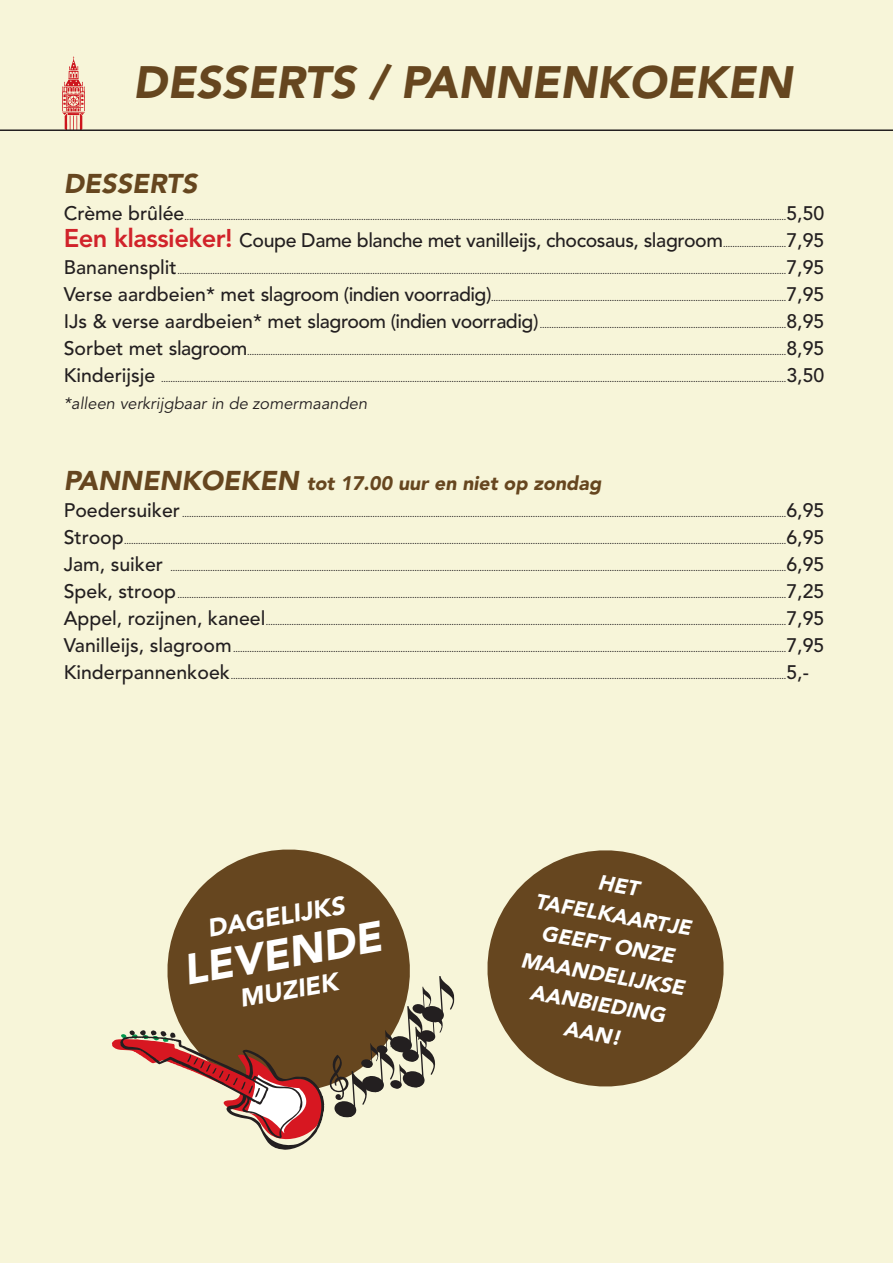
<style>
.page{position:relative;width:893px;height:1263px;background:#f7f5d9}
.page>*{position:absolute;margin:0;border:0;box-sizing:border-box;transform-origin:0 0}
.t1{font:italic 900 45px "Avenir LT Std";color:#66461f}
.t2{font:italic 900 42.6px "Avenir LT Std";color:#fff}
.t3{font:italic 900 27px "Avenir LT Std";color:#66461f}
.t4{font:italic 900 25.05px "Avenir LT Std";color:#fff}
.t5{font:italic 900 21px/30px "Avenir LT Std";color:#fff;text-align:center}
.t6{font:500 19.5px "Avenir LT Std";letter-spacing:-.02em;color:#231f20}
.t7{font:italic 900 19.5px "Avenir LT Std";color:#66461f}
.t8{font:italic 16.5px "Avenir LT Std";color:#231f20}
.t9{font:500 9px "Avenir LT Std";color:#231f20}
.s1{font-size:19.5px}
.s2{font-weight:800;font-size:25.5px;color:#d1232a}
.s3{font-size:9px}
.s4{font-size:27px}
</style>
<div class="page">
<svg style="left:62px;top:56px;width:23px;height:73px"></svg>
<hr style="left:0;top:129px;width:893px;height:2px;background:#231f20">
<svg style="left:487px;top:850px;width:237px;height:237px;fill:#66461f"></svg>
<svg style="left:167px;top:849px;width:243px;height:127px;fill:#66461f"></svg>
<svg style="left:112px;top:976px;width:343px;height:174px"></svg>
<div style="left:376px;top:1045px;width:12px;height:8px;background:#231f20;border-radius:50%"></div>
<h1 class="t1" style="left:133px;top:55px;width:661px">DESSERTS / PANNENKOEKEN</h1>
<h3 class="t3" style="left:64px;top:167px;width:135px">DESSERTS</h3>
<p class="t9" style="left:64px;top:211px;width:762px"><span class="s1">Crème brûlée</span>...................................................................................................................................................................................................................................................................<span class="s1">5,50</span></p>
<h3 class="t6" style="left:64px;top:229px;width:762px"><span class="s2">Een klassieker!</span> Coupe Dame blanche met vanilleijs, chocosaus, slagroom<span class="s3">...........................</span>7,95</h3>
<p class="t9" style="left:64px;top:265px;width:762px"><span class="s1">Bananensplit</span>......................................................................................................................................................................................................................................................................<span class="s1">7,95</span></p>
<p class="t9" style="left:64px;top:292px;width:762px"><span class="s1">Verse aardbeien* met slagroom (indien voorradig)</span>...............................................................................................................................<span class="s1">7,95</span></p>
<p class="t9" style="left:64px;top:319px;width:762px"><span class="s1">IJs &amp; verse aardbeien* met slagroom (indien voorradig)</span> ..........................................................................................................<span class="s1">8,95</span></p>
<p class="t9" style="left:64px;top:346px;width:762px"><span class="s1">Sorbet met slagroom</span>........................................................................................................................................................................................................................................<span class="s1">8,95</span></p>
<p class="t9" style="left:64px;top:373px;width:762px"><span class="s1">Kinderijsje</span> .............................................................................................................................................................................................................................................................................<span class="s1">3,50</span></p>
<h3 class="t8" style="left:64px;top:394px;width:305px">*alleen verkrijgbaar in de zomermaanden</h3>
<h3 class="t7" style="left:64px;top:471px;width:539px"><span class="s4">PANNENKOEKEN</span> tot 17.00 uur en niet op zondag</h3>
<p class="t9" style="left:64px;top:508px;width:762px"><span class="s1">Poedersuiker</span> ....................................................................................................................................................................................................................................................................<span class="s1">6,95</span></p>
<p class="t9" style="left:64px;top:535px;width:762px"><span class="s1">Stroop</span>.............................................................................................................................................................................................................................................................................................<span class="s1">6,95</span></p>
<p class="t9" style="left:64px;top:562px;width:762px"><span class="s1">Jam, suiker</span> .........................................................................................................................................................................................................................................................................<span class="s1">6,95</span></p>
<p class="t9" style="left:64px;top:589px;width:762px"><span class="s1">Spek, stroop</span> ......................................................................................................................................................................................................................................................................<span class="s1">7,25</span></p>
<p class="t9" style="left:64px;top:616px;width:762px"><span class="s1">Appel, rozijnen, kaneel</span>................................................................................................................................................................................................................................<span class="s1">7,95</span></p>
<p class="t9" style="left:64px;top:643px;width:762px"><span class="s1">Vanilleijs, slagroom</span> ..............................................................................................................................................................................................................................................<span class="s1">7,95</span></p>
<p class="t9" style="left:64px;top:670px;width:747px"><span class="s1">Kinderpannenkoek</span>...............................................................................................................................................................................................................................................<span class="s1">5,-</span></p>
<h3 class="t4" style="left:205px;top:914px;width:140px;rotate:-10deg">DAGELIJKS</h3>
<h2 class="t2" style="left:179px;top:945px;width:202px;rotate:-10deg">LEVENDE</h2>
<h3 class="t4" style="left:237px;top:984px;width:101px;rotate:-10deg">MUZIEK</h3>
<h3 class="t5" style="left:540px;top:856px;width:167px;rotate:10deg">HET<br>TAFELKAARTJE<br>GEEFT ONZE<br>MAANDELIJKSE<br>AANBIEDING<br>AAN!</h3>
</div>
